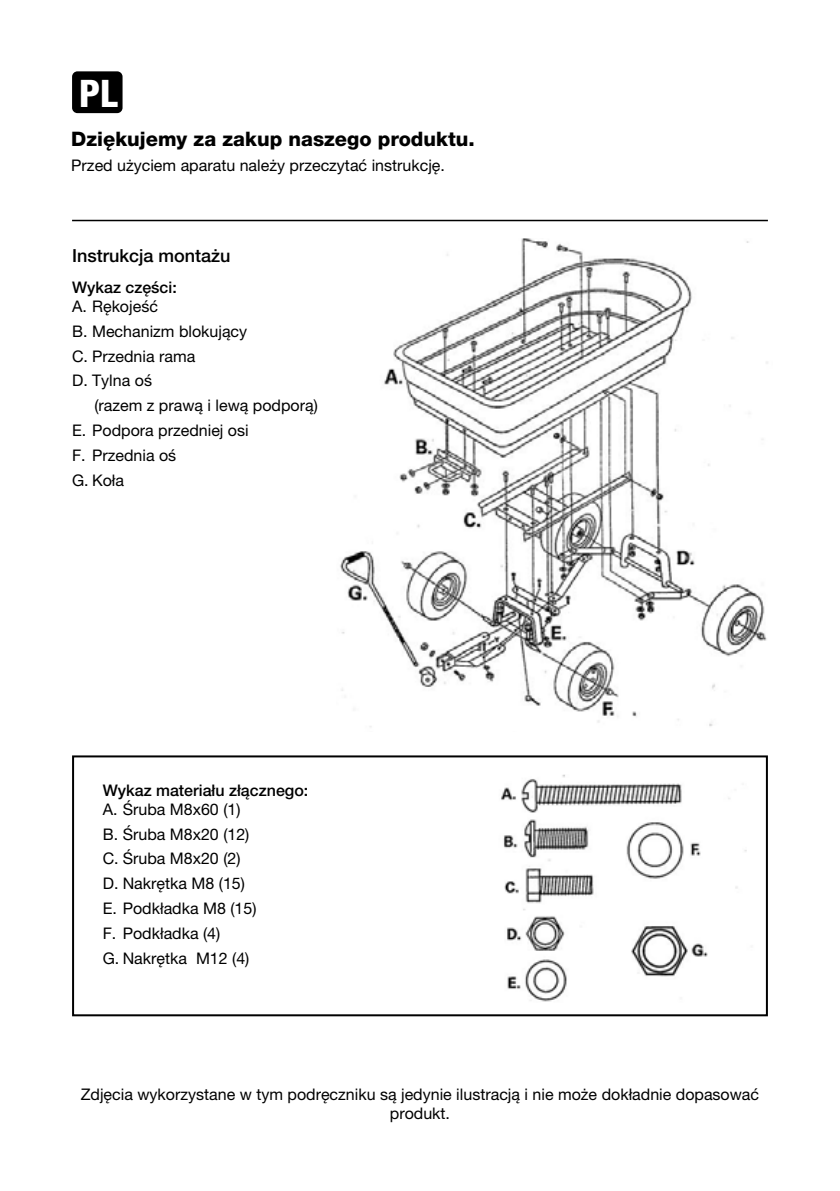
<style>
.page{position:relative;width:840px;height:1191px;background:#fff}
.page>*{position:absolute;margin:0;border:0;box-sizing:border-box;transform-origin:0 0}
.t1{font:800 condensed 38px "Helvetica Neue LT Pro";color:#fff}
.t2{font:800 20px "Helvetica Neue LT Pro";color:#000}
.t3{font:500 18px "Helvetica Neue LT Pro";color:#000}
.t4{font:16px/24.8px "Helvetica Neue LT Pro";color:#000}
.t5{font:500 16px "Helvetica Neue LT Pro";color:#000}
</style>
<div class="page">
<img style="left:501px;top:774px;width:246px;height:228px">
<img style="left:340px;top:239px;width:428px;height:488px">
<div style="left:295px;top:294px;width:83px;height:134px;background:#fff"></div>
<div style="left:72px;top:755px;width:695px;height:261px;border:2px solid #000"></div>
<hr style="left:72px;top:220px;width:695px;height:1px;background:#000">
<div style="left:72px;top:71px;width:50px;height:42px;background:#000;border-radius:5px"></div>
<h1 class="t1" style="left:79px;top:70px;width:40px">PL</h1>
<p class="t2" style="left:71px;top:127px;width:405px">Dziękujemy za zakup naszego produktu.</p>
<p class="t4" style="left:71px;top:152px;width:375px">Przed użyciem aparatu należy przeczytać instrukcję.</p>
<p class="t3" style="left:72px;top:245px;width:160px">Instrukcja montażu</p>
<p class="t5" style="left:72px;top:277px;width:106px">Wykaz części:</p>
<p class="t4" style="left:72px;top:293px;width:176px">A. Rękojeść<br>B. Mechanizm blokujący<br>C. Przednia rama<br>D. Tylna oś</p>
<p class="t4" style="left:72px;top:393px;width:247px;text-indent:22px">(razem z prawą i lewą podporą)<br>E. Podpora przedniej osi<br>F. Przednia oś<br>G. Koła</p>
<p class="t5" style="left:103px;top:780px;width:207px">Wykaz materiału złącznego:</p>
<p class="t4" style="left:103px;top:796px;width:155px">A. Śruba M8x60 (1)<br>B. Śruba M8x20 (12)<br>C. Śruba M8x20 (2)<br>D. Nakrętka M8 (15)<br>E. Podkładka M8 (15)<br>F. Podkładka (4)<br>G. Nakrętka M12 (4)</p>
<p class="t4" style="left:81px;top:1084px;width:679px;line-height:19.2px;text-align:center">Zdjęcia wykorzystane w tym podręczniku są jedynie ilustracją i nie może dokładnie dopasować produkt.</p>
</div>
